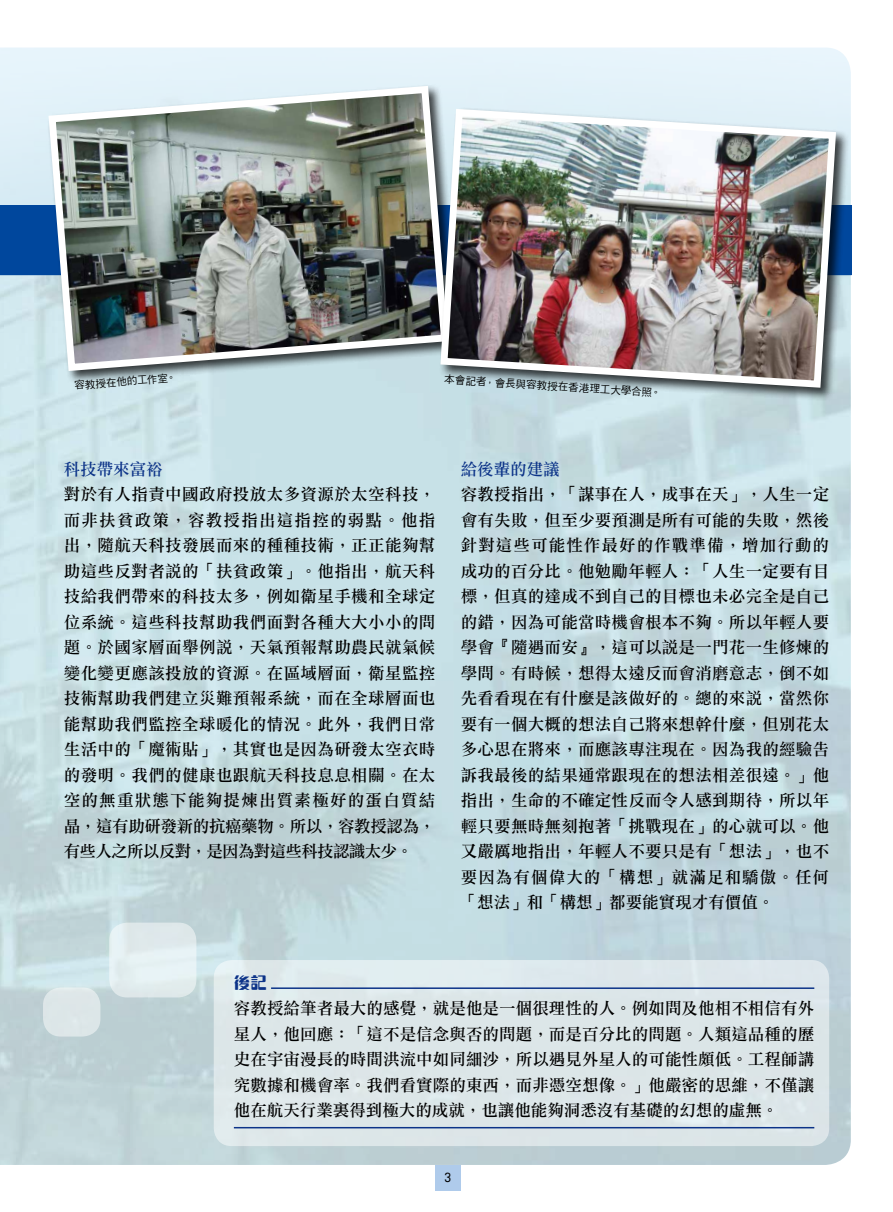
<style>
.page{position:relative;width:893px;height:1212px;background:#fff}
.page>*{position:absolute;margin:0;border:0;box-sizing:border-box;transform-origin:0 0}
.t1{font:16.5px/25.5px "DF Li Song W5 WINP BF";color:#000;text-align:justify}
.t2{font:16.5px "DF Li Song W5 WINP BF";color:#0c3388}
.t3{font:700 16.5px "M Computer HK";color:#0c3388}
.t4{font:12px "DF Li Hei Md WIN BF";color:#000}
.t5{font:10.5px "DF Hei Md HKSCSP U";color:#000}
</style>
<div class="page">
<div style="left:214px;top:960px;width:615px;height:186px;background:#dce6e8;border-radius:18px"></div>
<div style="left:109px;top:922px;width:87px;height:75px;background:#e2edef;border-radius:18px"></div>
<div style="left:43px;top:987px;width:57px;height:49px;background:#dde6e8;border-radius:18px"></div>
<div style="left:0;top:205px;width:851px;height:70px;background:#00479d"></div>
<div style="left:47px;top:84px;width:415px;height:301px;background:#000;opacity:.75"></div>
<img style="left:45px;top:82px;width:407px;height:293px">
<div style="left:439px;top:107px;width:411px;height:294px;background:#000;opacity:.75"></div>
<img style="left:437px;top:105px;width:403px;height:286px">
<hr style="left:271px;top:987px;width:543px;height:2px;background:#0c3388">
<hr style="left:234px;top:1127px;width:580px;height:1px;background:#0c3388">
<div style="left:435px;top:1165px;width:26px;height:25px;background:#afcbeb"></div>
<p class="t5" style="left:74px;top:379px;width:104px;rotate:-4deg">容教授在他的工作室。</p>
<p class="t5" style="left:445px;top:375px;width:218px;rotate:3deg">本會記者，會長與容教授在香港理工大學合照。</p>
<p class="t2" style="left:64px;top:461px;width:100px">科技帶來富裕</p>
<p class="t1" style="left:64px;top:482px;width:373px">對於有人指責中國政府投放太多資源於太空科技，而非扶貧政策，容教授指出這指控的弱點。他指出，隨航天科技發展而來的種種技術，正正能夠幫助這些反對者說的「扶貧政策」。他指出，航天科技給我們帶來的科技太多，例如衛星手機和全球定位系統。這些科技幫助我們面對各種大大小小的問題。於國家層面舉例說，天氣預報幫助農民就氣候變化變更應該投放的資源。在區域層面，衛星監控技術幫助我們建立災難預報系統，而在全球層面也能幫助我們監控全球暖化的情況。此外，我們日常生活中的「魔術貼」，其實也是因為研發太空衣時的發明。我們的健康也跟航天科技息息相關。在太空的無重狀態下能夠提煉出質素極好的蛋白質結晶，這有助研發新的抗癌藥物。所以，容教授認為，有些人之所以反對，是因為對這些科技認識太少。</p>
<p class="t2" style="left:461px;top:460px;width:100px">給後輩的建議</p>
<p class="t1" style="left:461px;top:481px;width:370px">容教授指出，「謀事在人，成事在天」，人生一定會有失敗，但至少要預測是所有可能的失敗，然後針對這些可能性作最好的作戰準備，增加行動的成功的百分比。他勉勵年輕人：「人生一定要有目標，但真的達成不到自己的目標也未必完全是自己的錯，因為可能當時機會根本不夠。所以年輕人要學會『隨遇而安』，這可以說是一門花一生修煉的學問。有時候，想得太遠反而會消磨意志，倒不如先看看現在有什麼是該做好的。總的來說，當然你要有一個大概的想法自己將來想幹什麼，但別花太多心思在將來，而應該專注現在。因為我的經驗告訴我最後的結果通常跟現在的想法相差很遠。」他指出，生命的不確定性反而令人感到期待，所以年輕只要無時無刻抱著「挑戰現在」的心就可以。他又嚴厲地指出，年輕人不要只是有「想法」，也不要因為有個偉大的「構想」就滿足和驕傲。任何「想法」和「構想」都要能實現才有價值。</p>
<p class="t3" style="left:234px;top:971px;width:34px">後記</p>
<p class="t1" style="left:234px;top:995px;width:582px">容教授給筆者最大的感覺，就是他是一個很理性的人。例如問及他相不相信有外星人，他回應：「這不是信念與否的問題，而是百分比的問題。人類這品種的歷史在宇宙漫長的時間洪流中如同細沙，所以遇見外星人的可能性頗低。工程師講究數據和機會率。我們看實際的東西，而非憑空想像。」他嚴密的思維，不僅讓他在航天行業裏得到極大的成就，也讓他能夠洞悉沒有基礎的幻想的虛無。</p>
<p class="t4" style="left:445px;top:1171px;width:7px">3</p>
</div>
